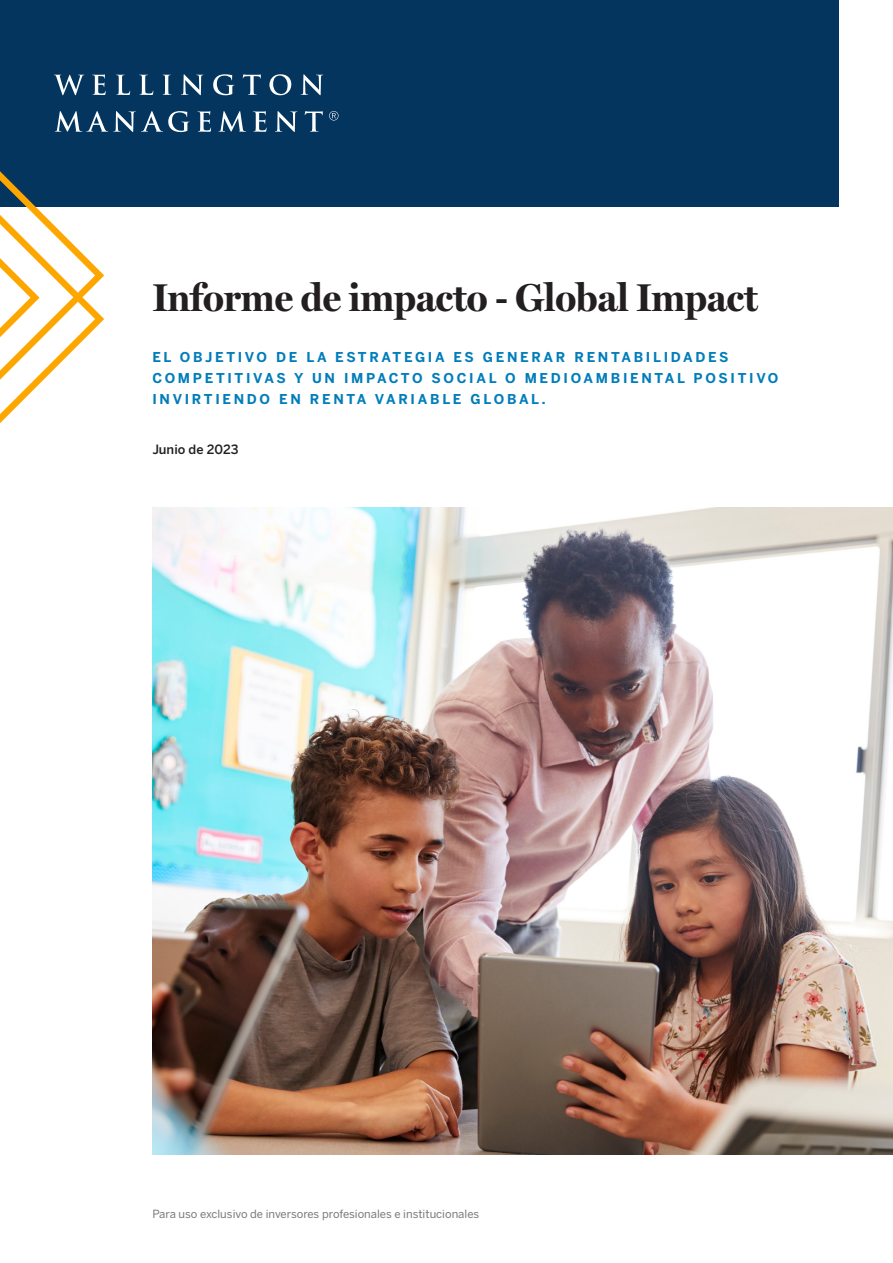
<style>
.page{position:relative;width:893px;height:1263px;background:#fff}
.page>*{position:absolute;margin:0;border:0;box-sizing:border-box;transform-origin:0 0}
.Title_-_Black{font:700 39px "Miller Display";color:#231f20}
.Subhead_1_-_Blue{font:700 13.5px/21px "Benton Sans";letter-spacing:.2em;color:#007dbb}
.Body_Copy_Bold_-_Black{font:500 12.75px "Benton Sans";color:#231f20}
.Legal_-_Gray{font:11.25px "Benton Sans";color:#76787b}
</style>
<div class="page">
<img style="left:152px;top:507px;width:741px;height:648px">
<div style="left:0;top:0;width:839px;height:206px;background:#03355e"></div>
<svg style="left:329px;top:111px;width:9px;height:10px"></svg>
<svg style="left:54px;top:74px;width:269px;height:21px"></svg>
<svg style="left:55px;top:111px;width:268px;height:21px"></svg>
<svg style="left:0;top:171px;width:104px;height:252px"></svg>
<p class="Title_-_Black" style="left:152px;top:266px;width:607px">Informe de impacto - Global Impact</p>
<p class="Subhead_1_-_Blue" style="left:152px;top:346px;width:628px">EL OBJETIVO DE LA ESTRATEGIA ES GENERAR RENTABILIDADES<br>COMPETITIVAS Y UN IMPACTO SOCIAL O MEDIOAMBIENTAL POSITIVO<br>INVIRTIENDO EN RENTA VARIABLE GLOBAL.</p>
<p class="Body_Copy_Bold_-_Black" style="left:152px;top:440px;width:88px">Junio de 2023</p>
<p class="Legal_-_Gray" style="left:152px;top:1205px;width:328px">Para uso exclusivo de inversores profesionales e institucionales</p>
</div>
